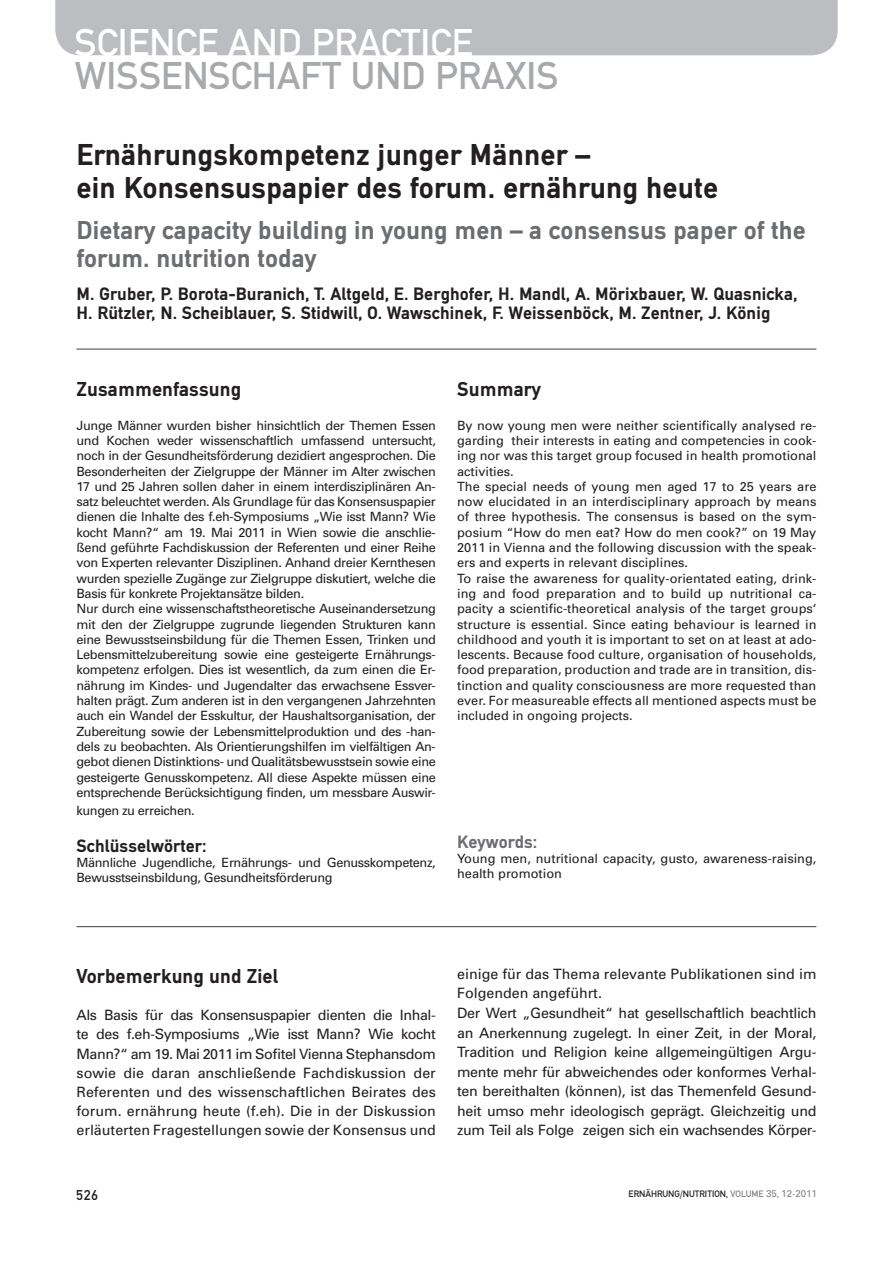
<style>
.page{position:relative;width:893px;height:1263px;background:#fff}
.page>*{position:absolute;margin:0;border:0;box-sizing:border-box;transform-origin:0 0}
.t1{font:40.5px "DIN Mittel EF";letter-spacing:.005em;color:#a8a9ad}
.t2{font:40.5px "DIN Mittel EF";letter-spacing:.005em;color:#fff}
.t3{font:700 31.5px/33px "DIN Mittel EF";letter-spacing:.005em;color:#231f20}
.t4{font:700 27px/28.5px "DIN Mittel EF";letter-spacing:.005em;color:#6c6d70}
.t5{font:700 21px "DIN Mittel EF";letter-spacing:.005em;color:#231f20}
.t6{font:700 18.75px/19.5px "DIN Mittel EF";letter-spacing:.005em;color:#231f20}
.t7{font:700 18.75px "DIN Mittel EF";letter-spacing:.005em;color:#6c6d70}
.t8{font:15px "DIN Mittel EF";color:#231f20}
.t9{font:14.25px/19.5px "Univers";letter-spacing:-.02em;color:#231f20;text-align:justify}
.t10{font:12.75px/15.3px "Univers";letter-spacing:-.03em;color:#231f20}
.t11{font:12.75px/15.3px "Univers";color:#231f20}
.t12{font:9.75px "DIN Mittel EF";color:#231f20}
.s1{color:#808285}
.s2{font-family:"Univers";color:#808285}
</style>
<div class="page">
<div style="left:55px;top:0;width:783px;height:55px;background:#bcbdc0"></div>
<hr style="left:77px;top:349px;width:739px;height:1px;background:#3e3e3f">
<hr style="left:77px;top:926px;width:739px;height:1px;background:#3e3e3f">
<h1 class="t2" style="left:75px;top:19px;width:396px">SCIENCE AND PRACTICE</h1>
<h1 class="t1" style="left:75px;top:52px;width:485px">WISSENSCHAFT UND PRAXIS</h1>
<h2 class="t3" style="left:77px;top:138px;width:643px">Ernährungskompetenz junger Männer –<br>ein Konsensuspapier des forum. ernährung heute</h2>
<h3 class="t4" style="left:77px;top:216px;width:731px">Dietary capacity building in young men – a consensus paper of the forum. nutrition today</h3>
<h3 class="t6" style="left:77px;top:284px;width:723px">M. Gruber, P. Borota-Buranich, T. Altgeld, E. Berghofer, H. Mandl, A. Mörixbauer, W. Quasnicka,<br>H. Rützler, N. Scheiblauer, S. Stidwill, O. Wawschinek, F. Weissenböck, M. Zentner, J. König</h3>
<h3 class="t5" style="left:77px;top:377px;width:166px">Zusammenfassung</h3>
<p class="t10" style="left:77px;top:417px;width:361px">Junge Männer wurden bisher hinsichtlich der Themen Essen und Kochen weder wissenschaftlich umfassend untersucht, noch in der Gesundheitsförderung dezidiert angesprochen. Die Besonderheiten der Zielgruppe der Männer im Alter zwischen 17 und 25 Jahren sollen daher in einem interdisziplinären An&shy;satz beleuchtet werden. Als Grundlage für das Konsensuspapier dienen die Inhalte des f.eh-Symposiums „Wie isst Mann? Wie kocht Mann?“ am 19. Mai 2011 in Wien sowie die anschlie&shy;ßend geführte Fachdiskussion der Referenten und einer Reihe von Experten relevanter Disziplinen. Anhand dreier Kernthesen wurden spezielle Zugänge zur Zielgruppe diskutiert, welche die Basis für konkrete Projektansätze bilden.<br>Nur durch eine wissenschaftstheoretische Auseinandersetzung mit den der Zielgruppe zugrunde liegenden Strukturen kann eine Bewusstseinsbildung für die Themen Essen, Trinken und Lebensmittelzubereitung sowie eine gesteigerte Ernährungs&shy;kompetenz erfolgen. Dies ist wesentlich, da zum einen die Er&shy;nährung im Kindes- und Jugendalter das erwachsene Essver&shy;halten prägt. Zum anderen ist in den vergangenen Jahrzehnten auch ein Wandel der Esskultur, der Haushaltsorganisation, der Zubereitung sowie der Lebensmittelproduktion und des -han&shy;dels zu beobachten. Als Orientierungshilfen im vielfältigen An&shy;gebot dienen Distinktions- und Qualitätsbewusstsein sowie eine gesteigerte Genusskompetenz. All diese Aspekte müssen eine entsprechende Berücksichtigung finden, um messbare Auswir-</p>
<p class="t10" style="left:77px;top:802px;width:120px">kungen zu erreichen.</p>
<h3 class="t6" style="left:77px;top:836px;width:132px">Schlüsselwörter:</h3>
<p class="t10" style="left:77px;top:855px;width:361px">Männliche Jugendliche, Ernährungs- und Genusskompetenz,<br>Bewusstseinsbildung, Gesundheitsförderung</p>
<h3 class="t5" style="left:457px;top:377px;width:85px">Summary</h3>
<p class="t11" style="left:457px;top:417px;width:361px">By now young men were neither scientifically analysed re&shy;garding their interests in eating and competencies in cook&shy;ing nor was this target group focused in health promotional activities.<br>The special needs of young men aged 17 to 25 years are now elucidated in an interdisciplinary approach by means of three hypothesis. The consensus is based on the sym&shy;posium “How do men eat? How do men cook?” on 19 May 2011 in Vienna and the following discussion with the speak&shy;ers and experts in relevant disciplines.<br>To raise the awareness for quality-orientated eating, drink&shy;ing and food preparation and to build up nutritional ca&shy;pacity a scientific-theoretical analysis of the target groups‘ structure is essential. Since eating behaviour is learned in childhood and youth it is important to set on at least at ado&shy;lescents. Because food culture, organisation of households, food preparation, production and trade are in transition, dis&shy;tinction and quality consciousness are more requested than ever. For measureable effects all mentioned aspects must be included in ongoing projects.</p>
<h3 class="t7" style="left:457px;top:831px;width:82px">Keywords:</h3>
<p class="t11" style="left:457px;top:851px;width:361px">Young men, nutritional capacity, gusto, awareness-raising, health promotion</p>
<h3 class="t5" style="left:77px;top:964px;width:203px">Vorbemerkung und Ziel</h3>
<p class="t9" style="left:77px;top:1005px;width:361px">Als Basis für das Konsensuspapier dienten die Inhal&shy;te des f.eh-Symposiums „Wie isst Mann? Wie kocht Mann?“ am 19. Mai 2011 im Sofitel Vienna Stephansdom sowie die daran anschließende Fachdiskussion der Referenten und des wissenschaftlichen Beirates des forum. ernährung heute (f.eh). Die in der Diskussion erläuterten Fragestellungen sowie der Konsensus und</p>
<p class="t9" style="left:457px;top:964px;width:361px;text-align:left">einige für das Thema relevante Publikationen sind im Folgenden angeführt.<br>Der Wert „Gesundheit“ hat gesellschaftlich beachtlich an Anerkennung zugelegt. In einer Zeit, in der Moral, Tradition und Religion keine allgemeingültigen Argu&shy;mente mehr für abweichendes oder konformes Verhal&shy;ten bereithalten (können), ist das Themenfeld Gesund&shy;heit umso mehr ideologisch geprägt. Gleichzeitig und zum Teil als Folge zeigen sich ein wachsendes Körper-</p>
<p class="t8" style="left:76px;top:1187px;width:24px">526</p>
<p class="t12" style="left:629px;top:1188px;width:190px">ERNÄHRUNG/NUTRITION, <span class="s1">VOLUME</span> <span class="s2">35</span><span class="s1">,</span> <span class="s2">12-2011</span></p>
</div>
